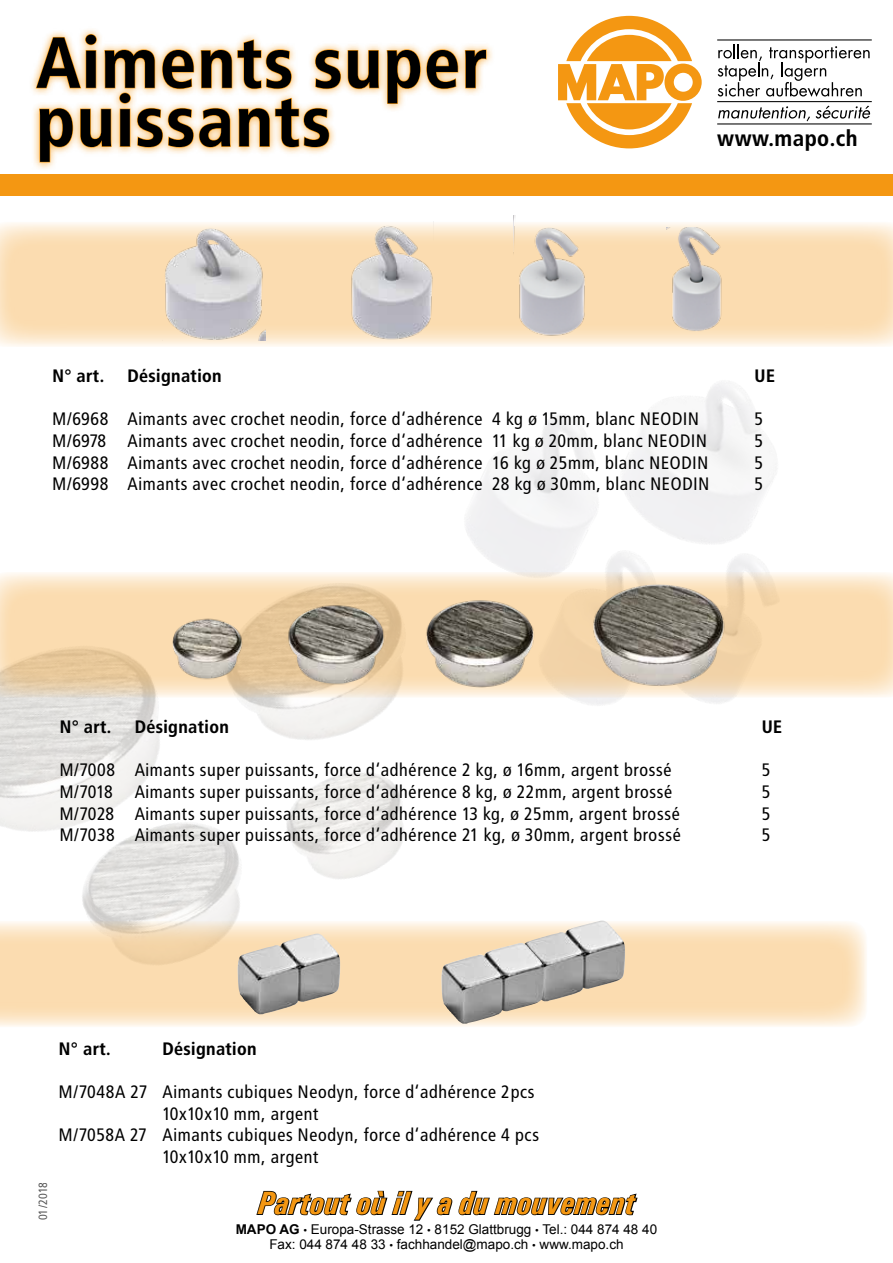
<style>
.page{position:relative;width:893px;height:1263px;background:#fff}
.page>*{position:absolute;margin:0;border:0;box-sizing:border-box;transform-origin:0 0}
.t1{font:700 72px/58.5px "Transit";color:#000}
.t2{font:italic 700 32.4px "Univers Condensed";color:#f49712}
.t3{font:700 22.35px "Transit";color:#000}
.t4{font:18px "Transit";color:#000}
.t5{font:700 18px "Transit";color:#000}
.t6{font:13.5px/15px "Arial";color:#000;text-align:center}
.t7{font:12px "Transit";letter-spacing:-.04em;color:#000}
.s1{font-weight:700}
.s2{font-size:10.5px}
</style>
<div class="page">
<img style="left:0;top:698px;width:404px;height:222px">
<svg style="left:0;top:221px;width:893px;height:126px;background:#fbe1bc"></svg>
<svg style="left:0;top:572px;width:893px;height:126px;background:#f6ddb8"></svg>
<img style="left:163px;top:221px;width:103px;height:120px">
<img style="left:345px;top:221px;width:89px;height:120px">
<img style="left:514px;top:215px;width:73px;height:126px">
<img style="left:666px;top:228px;width:61px;height:113px">
<svg style="left:718px;top:106px;width:92px;height:15px"></svg>
<svg style="left:816px;top:106px;width:54px;height:13px"></svg>
<hr style="left:717px;top:39px;width:155px;height:2px;background:#000">
<hr style="left:717px;top:101px;width:155px;height:1px;background:#000">
<hr style="left:717px;top:123px;width:155px;height:1px;background:#000">
<svg style="left:718px;top:44px;width:152px;height:53px"></svg>
<svg style="left:558px;top:16px;width:144px;height:132px"></svg>
<div style="left:0;top:174px;width:893px;height:22px;background:#f49712"></div>
<div style="left:29px;top:27px;width:466px;height:144px;background:#f49712;opacity:.75"></div>
<svg style="left:386px;top:49px;width:101px;height:56px"></svg>
<svg style="left:35px;top:33px;width:345px;height:130px"></svg>
<svg style="left:256px;top:1190px;width:382px;height:31px"></svg>
<img style="left:588px;top:572px;width:142px;height:117px">
<img style="left:418px;top:597px;width:124px;height:92px">
<img style="left:285px;top:602px;width:106px;height:92px">
<img style="left:161px;top:612px;width:98px;height:77px">
<svg style="left:0;top:920px;width:867px;height:107px;background:#fae1be"></svg>
<img style="left:236px;top:933px;width:104px;height:81px">
<img style="left:522px;top:920px;width:103px;height:81px">
<img style="left:440px;top:943px;width:104px;height:81px">
<h1 class="t1" style="left:36px;top:34px;width:454px">Aiments super puissants</h1>
<p class="t3" style="left:717px;top:125px;width:142px">www.mapo.ch</p>
<p class="t5" style="left:52px;top:365px;width:54px">N° art.</p>
<p class="t5" style="left:127px;top:365px;width:96px">Désignation</p>
<p class="t5" style="left:754px;top:365px;width:22px">UE</p>
<p class="t4" style="left:52px;top:409px;width:649px">M/6968 Aimants avec crochet neodin, force d‘adhérence 4 kg ø 15mm, blanc NEODIN</p>
<p class="t4" style="left:754px;top:409px;width:11px">5</p>
<p class="t4" style="left:52px;top:430px;width:657px">M/6978 Aimants avec crochet neodin, force d‘adhérence 11 kg ø 20mm, blanc NEODIN</p>
<p class="t4" style="left:754px;top:430px;width:11px">5</p>
<p class="t4" style="left:52px;top:452px;width:658px">M/6988 Aimants avec crochet neodin, force d‘adhérence 16 kg ø 25mm, blanc NEODIN</p>
<p class="t4" style="left:754px;top:452px;width:11px">5</p>
<p class="t4" style="left:52px;top:473px;width:659px">M/6998 Aimants avec crochet neodin, force d‘adhérence 28 kg ø 30mm, blanc NEODIN</p>
<p class="t4" style="left:754px;top:473px;width:11px">5</p>
<p class="t5" style="left:60px;top:716px;width:54px">N° art.</p>
<p class="t5" style="left:135px;top:716px;width:96px">Désignation</p>
<p class="t5" style="left:762px;top:716px;width:22px">UE</p>
<p class="t4" style="left:60px;top:760px;width:614px">M/7008 Aimants super puissants, force d‘adhérence 2 kg, ø 16mm, argent brossé</p>
<p class="t4" style="left:762px;top:760px;width:11px">5</p>
<p class="t4" style="left:60px;top:781px;width:615px">M/7018 Aimants super puissants, force d‘adhérence 8 kg, ø 22mm, argent brossé</p>
<p class="t4" style="left:762px;top:781px;width:11px">5</p>
<p class="t4" style="left:60px;top:803px;width:622px">M/7028 Aimants super puissants, force d‘adhérence 13 kg, ø 25mm, argent brossé</p>
<p class="t4" style="left:762px;top:803px;width:11px">5</p>
<p class="t4" style="left:60px;top:824px;width:623px">M/7038 Aimants super puissants, force d‘adhérence 21 kg, ø 30mm, argent brossé</p>
<p class="t4" style="left:762px;top:824px;width:11px">5</p>
<p class="t7" style="left:36px;top:1220px;width:40px;rotate:-90deg">01/2018</p>
<p class="t5" style="left:59px;top:1038px;width:54px">N° art.</p>
<p class="t5" style="left:162px;top:1038px;width:96px">Désignation</p>
<p class="t4" style="left:59px;top:1081px;width:478px">M/7048A 27 Aimants cubiques Neodyn, force d‘adhérence 2pcs</p>
<p class="t4" style="left:162px;top:1103px;width:158px">10x10x10 mm, argent</p>
<p class="t4" style="left:59px;top:1124px;width:482px">M/7058A 27 Aimants cubiques Neodyn, force d‘adhérence 4 pcs</p>
<p class="t4" style="left:162px;top:1146px;width:158px">10x10x10 mm, argent</p>
<h2 class="t2" style="left:258px;top:1183px;width:379px">Partout où il y a du mouvement</h2>
<p class="t6" style="left:236px;top:1222px;width:423px"><span class="s1">MAPO AG</span> <span class="s2">•</span> Europa-Strasse 12 <span class="s2">•</span> 8152 Glattbrugg <span class="s2">•</span> Tel.: 044 874 48 40<br>Fax: 044 874 48 33 <span class="s2">•</span> fachhandel@mapo.ch <span class="s2">•</span> www.mapo.ch</p>
</div>
